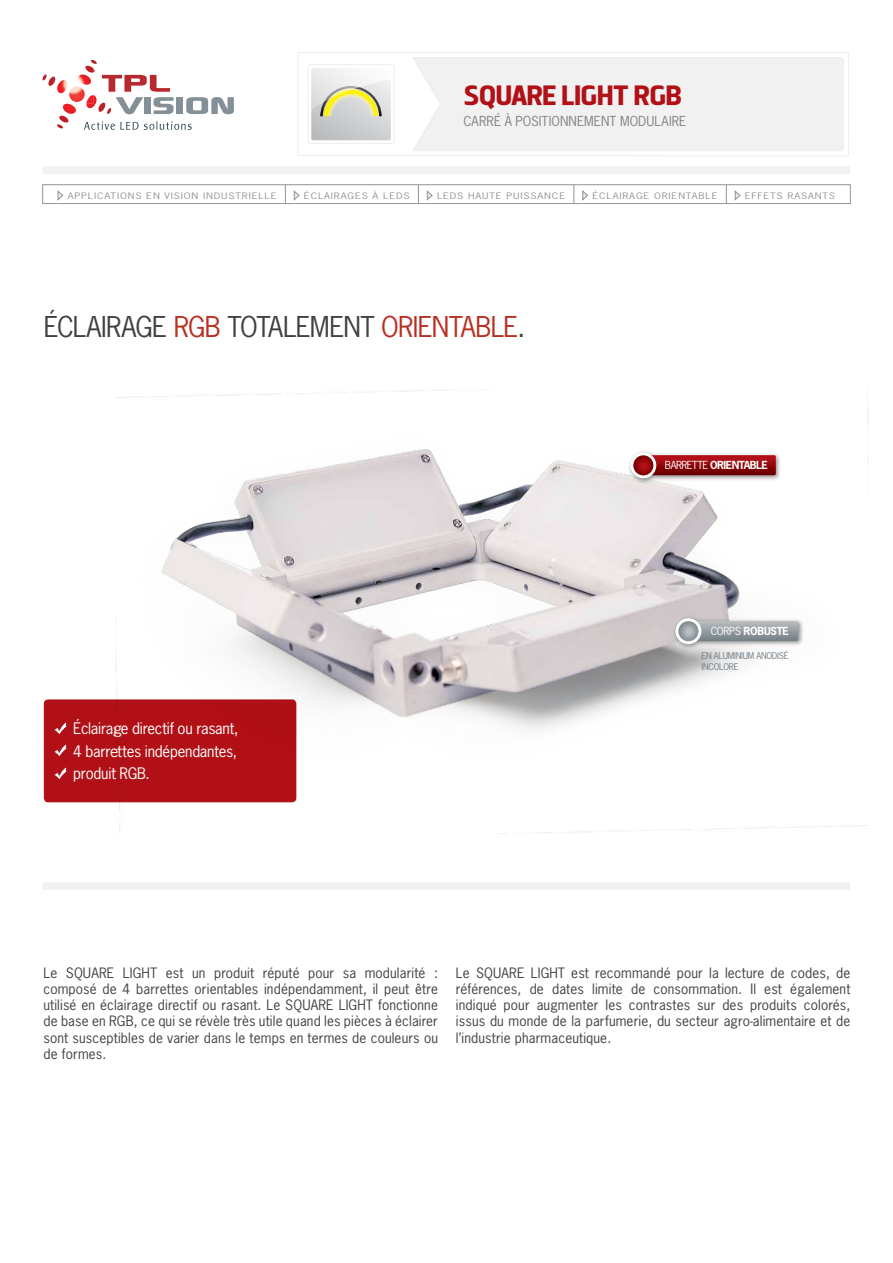
<style>
.page{position:relative;width:893px;height:1263px;background:#fff}
.page>*{position:absolute;margin:0;border:0;box-sizing:border-box;transform-origin:0 0}
.t1{font:700 28.5px "Dyno";letter-spacing:-.025em;color:#b11116}
.t2{font:27px "News Gothic Std";letter-spacing:-.025em;color:#414042}
.t3{font:15px/22.5px "News Gothic Std";letter-spacing:-.015em;color:#fff;text-align:justify}
.t4{font:13.5px/16.2px "News Gothic Std";letter-spacing:.01em;color:#414042;text-align:justify}
.t5{font:12.9px "News Gothic Std";letter-spacing:.005em;color:#808285}
.t6{font:700 10.5px "News Gothic Std";letter-spacing:-.025em;color:#fff}
.t7{font:700 10.5px "News Gothic Std";letter-spacing:-.05em;color:#fff}
.t8{font:10.5px "News Gothic Std";color:#fff}
.t9{font:8.7px "News Gothic Std";color:#727d84}
.t10{font:8.4px "News Gothic Std";letter-spacing:.08em;color:#939598;scale:1.25 1}
.s1{color:#b83022}
.s2{font-weight:400}
</style>
<div class="page">
<svg style="left:42px;top:60px;width:192px;height:70px"></svg>
<div style="left:44px;top:699px;width:252px;height:103px;background:#b11116;border-radius:4px"></div>
<img style="left:54px;top:722px;width:13px;height:13px">
<img style="left:54px;top:744px;width:13px;height:13px">
<img style="left:54px;top:767px;width:13px;height:13px">
<div style="left:43px;top:166px;width:807px;height:8px;background:#f1f1f2"></div>
<div style="left:43px;top:882px;width:807px;height:8px;background:#f1f1f2"></div>
<svg style="left:298px;top:52px;width:551px;height:104px"></svg>
<div style="left:412px;top:57px;width:432px;height:94px;background:#f1f1f2"></div>
<svg style="left:308px;top:64px;width:87px;height:80px"></svg>
<img style="left:115px;top:389px;width:753px;height:444px">
<div style="left:673px;top:616px;width:131px;height:34px;background:#000;opacity:.45"></div>
<svg style="left:696px;top:621px;width:102px;height:20px;background:#969ea3"></svg>
<svg style="left:677px;top:620px;width:23px;height:23px"></svg>
<div style="left:675px;top:618px;width:26px;height:26px;border:3px solid #fff;border-radius:50%"></div>
<div style="left:628px;top:450px;width:154px;height:34px;background:#000;opacity:.45"></div>
<svg style="left:651px;top:455px;width:125px;height:20px;background:#920a0c"></svg>
<svg style="left:632px;top:454px;width:23px;height:23px"></svg>
<div style="left:630px;top:452px;width:26px;height:26px;border:3px solid #fff;border-radius:50%"></div>
<svg style="left:58px;top:191px;width:5px;height:9px"></svg>
<svg style="left:285px;top:187px;width:1px;height:15px"></svg>
<svg style="left:294px;top:191px;width:5px;height:9px"></svg>
<svg style="left:418px;top:187px;width:1px;height:15px"></svg>
<svg style="left:427px;top:191px;width:5px;height:9px"></svg>
<svg style="left:574px;top:187px;width:1px;height:15px"></svg>
<svg style="left:582px;top:191px;width:6px;height:9px"></svg>
<svg style="left:726px;top:187px;width:1px;height:15px"></svg>
<svg style="left:735px;top:191px;width:5px;height:9px"></svg>
<div style="left:43px;top:185px;width:807px;height:19px;border:1px solid #939598"></div>
<h1 class="t1" style="left:464px;top:78px;width:220px">SQUARE LIGHT RGB</h1>
<p class="t5" style="left:464px;top:113px;width:224px">CARRÉ À POSITIONNEMENT MODULAIRE</p>
<p class="t10" style="left:68px;top:190px;width:22px">applications</p>
<p class="t10" style="left:146px;top:190px;width:6px">en</p>
<p class="t10" style="left:164px;top:190px;width:11px">Vision</p>
<p class="t10" style="left:203px;top:190px;width:21px">industrielle</p>
<p class="t10" style="left:304px;top:190px;width:7px">éclairages</p>
<p class="t10" style="left:373px;top:190px;width:30px">à leds</p>
<p class="t10" style="left:437px;top:190px;width:32px">ledshaute</p>
<p class="t10" style="left:506px;top:190px;width:12px">puissance</p>
<p class="t10" style="left:592px;top:190px;width:6px">éclairage</p>
<p class="t10" style="left:654px;top:190px;width:7px">orientable</p>
<p class="t10" style="left:745px;top:190px;width:21px">effets</p>
<p class="t10" style="left:787px;top:190px;width:7px">rasants</p>
<h2 class="t2" style="left:44px;top:310px;width:483px">ÉCLAIRAGE <span class="s1">RGB</span> TOTALEMENT <span class="s1">ORIENTABLE</span>.</h2>
<p class="t3" style="left:73px;top:717px;width:167px">Éclairage directif ou rasant, 4 barrettes indépendantes, produit RGB.</p>
<p class="t8" style="left:665px;top:459px;width:7px">barrette</p>
<p class="t7" style="left:710px;top:458px;width:59px">ORIENTABLE</p>
<p class="t6" style="left:711px;top:624px;width:80px"><span class="s2">corps</span> ROBUSTE</p>
<p class="t9" style="left:701px;top:650px;width:18px">en aluminium</p>
<p class="t9" style="left:756px;top:650px;width:26px">anodisé</p>
<p class="t9" style="left:701px;top:661px;width:6px">incolore</p>
<p class="t4" style="left:43px;top:964px;width:396px">Le SQUARE LIGHT est un produit réputé pour sa modularité : composé de 4 barrettes orientables indépendamment, il peut être utilisé en éclairage directif ou rasant. Le SQUARE LIGHT fonctionne de base en RGB, ce qui se révèle très utile quand les pièces à éclairer sont susceptibles de varier dans le temps en termes de couleurs ou de formes.</p>
<p class="t4" style="left:456px;top:964px;width:396px">Le SQUARE LIGHT est recommandé pour la lecture de codes, de références, de dates limite de consommation. Il est également indiqué pour augmenter les contrastes sur des produits colorés, issus du monde de la parfumerie, du secteur agro-alimentaire et de l’industrie pharmaceutique.</p>
</div>
